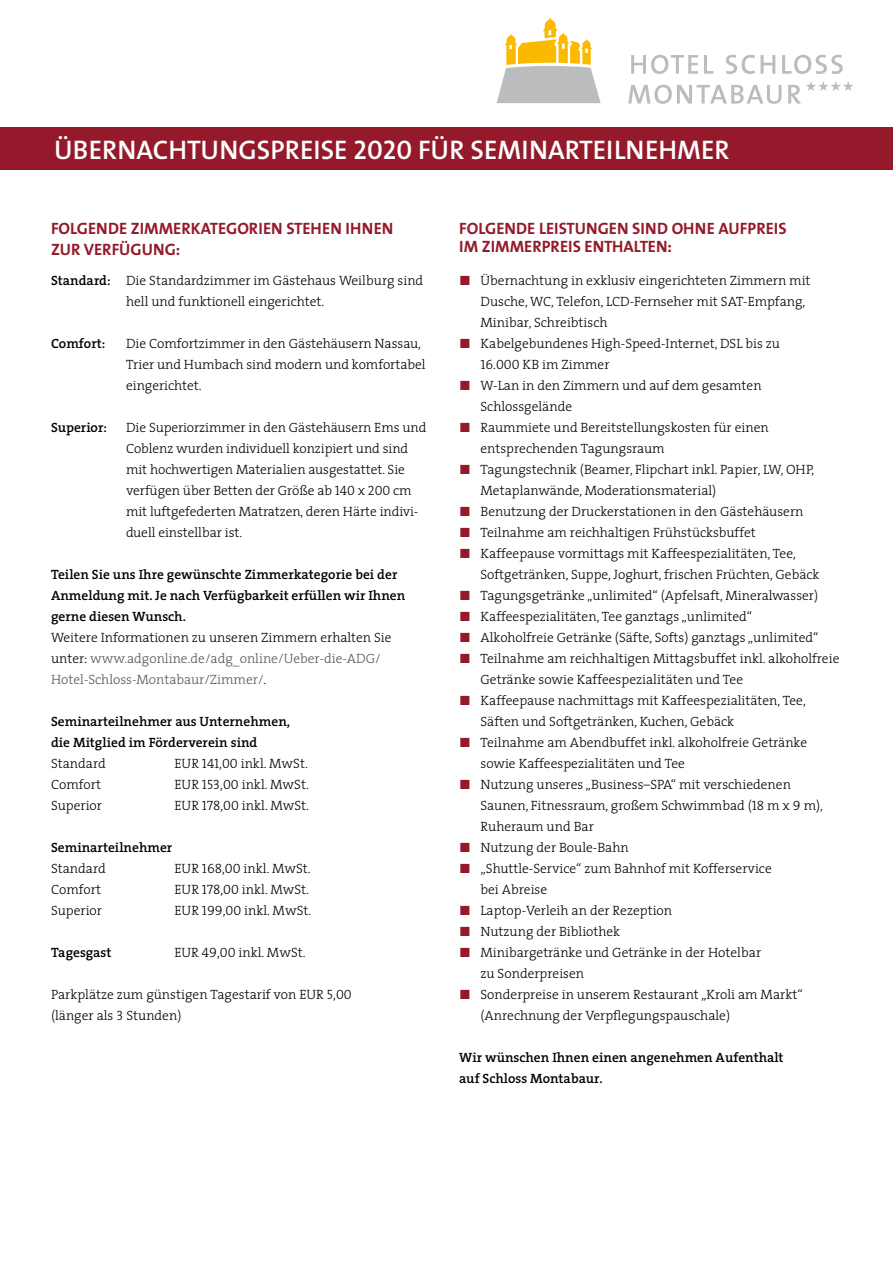
<style>
.page{position:relative;width:893px;height:1263px;background:#fff}
.page>*{position:absolute;margin:0;border:0;box-sizing:border-box;transform-origin:0 0}
.t1{font:27px "The Sans Semi Bold Caps";color:#fff}
.t2{font:16.5px/18px "The Sans Bold Caps";color:#941a2b}
.t3{font:300 13.5px/21px "The Serif";color:#000}
.t4{font:600 13.5px/21px "The Serif";color:#000}
.t5{font:300 13.5px/21px "The Serif";color:#565656}
.s1{font-weight:600}
.s2{font-family:"The Serif Light Caps";font-weight:400}
.s3{color:#000}
.s4{font-family:"The Serif Light Expert";font-weight:400;font-style:italic;color:#941a2b}
</style>
<div class="page">
<svg style="left:631px;top:55px;width:67px;height:19px"></svg>
<svg style="left:704px;top:55px;width:9px;height:19px"></svg>
<svg style="left:726px;top:55px;width:49px;height:19px"></svg>
<svg style="left:782px;top:55px;width:61px;height:19px"></svg>
<svg style="left:497px;top:17px;width:104px;height:86px"></svg>
<svg style="left:628px;top:85px;width:154px;height:19px"></svg>
<svg style="left:788px;top:81px;width:65px;height:23px"></svg>
<div style="left:0;top:128px;width:893px;height:42px;background:#941a2b"></div>
<p class="t1" style="left:54px;top:127px;width:677px">ÜBERNACHTUNGSPREISE 2020 FÜR SEMINARTEILNEHMER</p>
<p class="t2" style="left:51px;top:217px;width:344px;line-height:21px">FOLGENDE ZIMMERKATEGORIEN STEHEN IHNEN<br>ZUR VERFÜGUNG:</p>
<p class="t3" style="left:126px;top:269px;width:299px;text-indent:-75px"><span class="s1">Standard:</span> Die Standardzimmer im Gästehaus Weilburg sind hell und funktionell eingerichtet.</p>
<p class="t4" style="left:51px;top:333px;width:56px">Comfort:</p>
<p class="t3" style="left:126px;top:332px;width:301px">Die Comfortzimmer in den Gästehäusern Nassau,<br>Trier und Humbach sind modern und komfortabel eingerichtet.</p>
<p class="t4" style="left:51px;top:417px;width:57px">Superior:</p>
<p class="t3" style="left:126px;top:416px;width:302px">Die Superiorzimmer in den Gästehäusern Ems und Coblenz wurden individuell konzipiert und sind mit hochwertigen Materialien ausgestattet. Sie verfügen über Betten der Größe ab <span class="s2">140</span> x <span class="s2">200</span> cm mit luftgefederten Matratzen, deren Härte indivi&shy;duell einstellbar ist.</p>
<p class="t4" style="left:51px;top:564px;width:356px">Teilen Sie uns Ihre gewünschte Zimmerkategorie bei der<br>Anmeldung mit. Je nach Verfügbarkeit erfüllen wir Ihnen gerne diesen Wunsch.</p>
<p class="t5" style="left:51px;top:626px;width:342px"><span class="s3">Weitere Informationen zu unseren Zimmern erhalten Sie unter:</span> www.adgonline.de/adg_online/Ueber-die-ADG/<br>Hotel-Schloss-Montabaur/Zimmer/<span class="s3">.</span></p>
<p class="t4" style="left:51px;top:711px;width:241px">Seminarteilnehmer aus Unternehmen, die Mitglied im Förderverein sind</p>
<p class="t3" style="left:51px;top:752px;width:56px">Standard</p>
<p class="t3" style="left:174px;top:752px;width:135px">EUR <span class="s2">141</span>,<span class="s2">00</span> inkl. MwSt.</p>
<p class="t3" style="left:51px;top:773px;width:51px">Comfort</p>
<p class="t3" style="left:174px;top:773px;width:136px">EUR <span class="s2">153</span>,<span class="s2">00</span> inkl. MwSt.</p>
<p class="t3" style="left:51px;top:794px;width:52px">Superior</p>
<p class="t3" style="left:174px;top:794px;width:136px">EUR <span class="s2">178</span>,<span class="s2">00</span> inkl. MwSt.</p>
<p class="t4" style="left:51px;top:837px;width:123px">Seminarteilnehmer</p>
<p class="t3" style="left:51px;top:857px;width:56px">Standard</p>
<p class="t3" style="left:174px;top:857px;width:138px">EUR <span class="s2">168</span>,<span class="s2">00</span> inkl. MwSt.</p>
<p class="t3" style="left:51px;top:878px;width:51px">Comfort</p>
<p class="t3" style="left:174px;top:878px;width:136px">EUR <span class="s2">178</span>,<span class="s2">00</span> inkl. MwSt.</p>
<p class="t3" style="left:51px;top:899px;width:52px">Superior</p>
<p class="t3" style="left:174px;top:899px;width:138px">EUR <span class="s2">199</span>,<span class="s2">00</span> inkl. MwSt.</p>
<p class="t4" style="left:51px;top:942px;width:62px">Tagesgast</p>
<p class="t3" style="left:174px;top:941px;width:133px">EUR <span class="s2">49</span>,<span class="s2">00</span> inkl. MwSt.</p>
<p class="t3" style="left:51px;top:983px;width:302px">Parkplätze zum günstigen Tagestarif von EUR <span class="s2">5</span>,<span class="s2">00 </span>(länger als <span class="s2">3</span> Stunden)</p>
<p class="t2" style="left:459px;top:219px;width:329px">FOLGENDE LEISTUNGEN SIND OHNE AUFPREIS<br>IM ZIMMERPREIS ENTHALTEN:</p>
<p class="t3" style="left:480px;top:269px;width:332px;text-indent:-21px"><span class="s4">ó</span> Übernachtung in exklusiv eingerichteten Zimmern mit<br>Dusche, WC, Telefon, LCD-Fernseher mit SAT-Empfang,<br>Minibar, Schreibtisch</p>
<p class="t3" style="left:480px;top:332px;width:301px;text-indent:-21px"><span class="s4">ó</span> Kabelgebundenes High-Speed-Internet, DSL bis zu<br><span class="s2">16</span>.<span class="s2">000</span> KB im Zimmer</p>
<p class="t3" style="left:480px;top:374px;width:283px;text-indent:-21px"><span class="s4">ó</span> W-Lan in den Zimmern und auf dem gesamten<br>Schlossgelände</p>
<p class="t3" style="left:480px;top:416px;width:290px;text-indent:-21px"><span class="s4">ó</span> Raummiete und Bereitstellungskosten für einen entsprechenden Tagungsraum</p>
<p class="t3" style="left:480px;top:458px;width:335px;text-indent:-21px"><span class="s4">ó</span> Tagungstechnik (Beamer, Flipchart inkl. Papier, LW, OHP,<br>Metaplanwände, Moderationsmaterial)</p>
<p class="t3" style="left:459px;top:500px;width:346px"><span class="s4">ó</span> Benutzung der Druckerstationen in den Gästehäusern</p>
<p class="t3" style="left:459px;top:521px;width:298px"><span class="s4">ó</span> Teilnahme am reichhaltigen Frühstücksbuffet</p>
<p class="t3" style="left:480px;top:542px;width:341px;text-indent:-21px"><span class="s4">ó</span> Kaffeepause vormittags mit Kaffeespezialitäten, Tee,<br>Softgetränken, Suppe, Joghurt, frischen Früchten, Gebäck</p>
<p class="t3" style="left:459px;top:584px;width:360px"><span class="s4">ó</span> Tagungsgetränke „unlimited“ (Apfelsaft, Mineralwasser)</p>
<p class="t3" style="left:459px;top:605px;width:294px"><span class="s4">ó</span> Kaffeespezialitäten, Tee ganztags „unlimited“</p>
<p class="t3" style="left:459px;top:626px;width:361px"><span class="s4">ó</span> Alkoholfreie Getränke (Säfte, Softs) ganztags „unlimited“</p>
<p class="t3" style="left:480px;top:647px;width:360px;text-indent:-21px"><span class="s4">ó</span> Teilnahme am reichhaltigen Mittagsbuffet inkl. alkoholfreie<br>Getränke sowie Kaffeespezialitäten und Tee</p>
<p class="t3" style="left:480px;top:689px;width:327px;text-indent:-21px"><span class="s4">ó</span> Kaffeepause nachmittags mit Kaffeespezialitäten, Tee,<br>Säften und Softgetränken, Kuchen, Gebäck</p>
<p class="t3" style="left:480px;top:731px;width:328px;text-indent:-21px"><span class="s4">ó</span> Teilnahme am Abendbuffet inkl. alkoholfreie Getränke sowie Kaffeespezialitäten und Tee</p>
<p class="t3" style="left:480px;top:773px;width:344px;text-indent:-21px"><span class="s4">ó</span> Nutzung unseres „Business–SPA“ mit verschiedenen<br>Saunen, Fitnessraum, großem Schwimmbad (<span class="s2">18</span> m x <span class="s2">9</span> m),<br>Ruheraum und Bar</p>
<p class="t3" style="left:459px;top:836px;width:171px"><span class="s4">ó</span> Nutzung der Boule-Bahn</p>
<p class="t3" style="left:480px;top:857px;width:293px;text-indent:-21px"><span class="s4">ó</span> „Shuttle-Service“ zum Bahnhof mit Kofferservice bei Abreise</p>
<p class="t3" style="left:459px;top:899px;width:214px"><span class="s4">ó</span> Laptop-Verleih an der Rezeption</p>
<p class="t3" style="left:459px;top:920px;width:163px"><span class="s4">ó</span> Nutzung der Bibliothek</p>
<p class="t3" style="left:480px;top:941px;width:282px;text-indent:-21px"><span class="s4">ó</span> Minibargetränke und Getränke in der Hotelbar zu Sonderpreisen</p>
<p class="t3" style="left:480px;top:983px;width:324px;text-indent:-21px"><span class="s4">ó</span> Sonderpreise in unserem Restaurant „Kroli am Markt“ (Anrechnung der Verpflegungspauschale)</p>
<p class="t4" style="left:459px;top:1047px;width:326px">Wir wünschen Ihnen einen angenehmen Aufenthalt auf Schloss Montabaur.</p>
</div>
